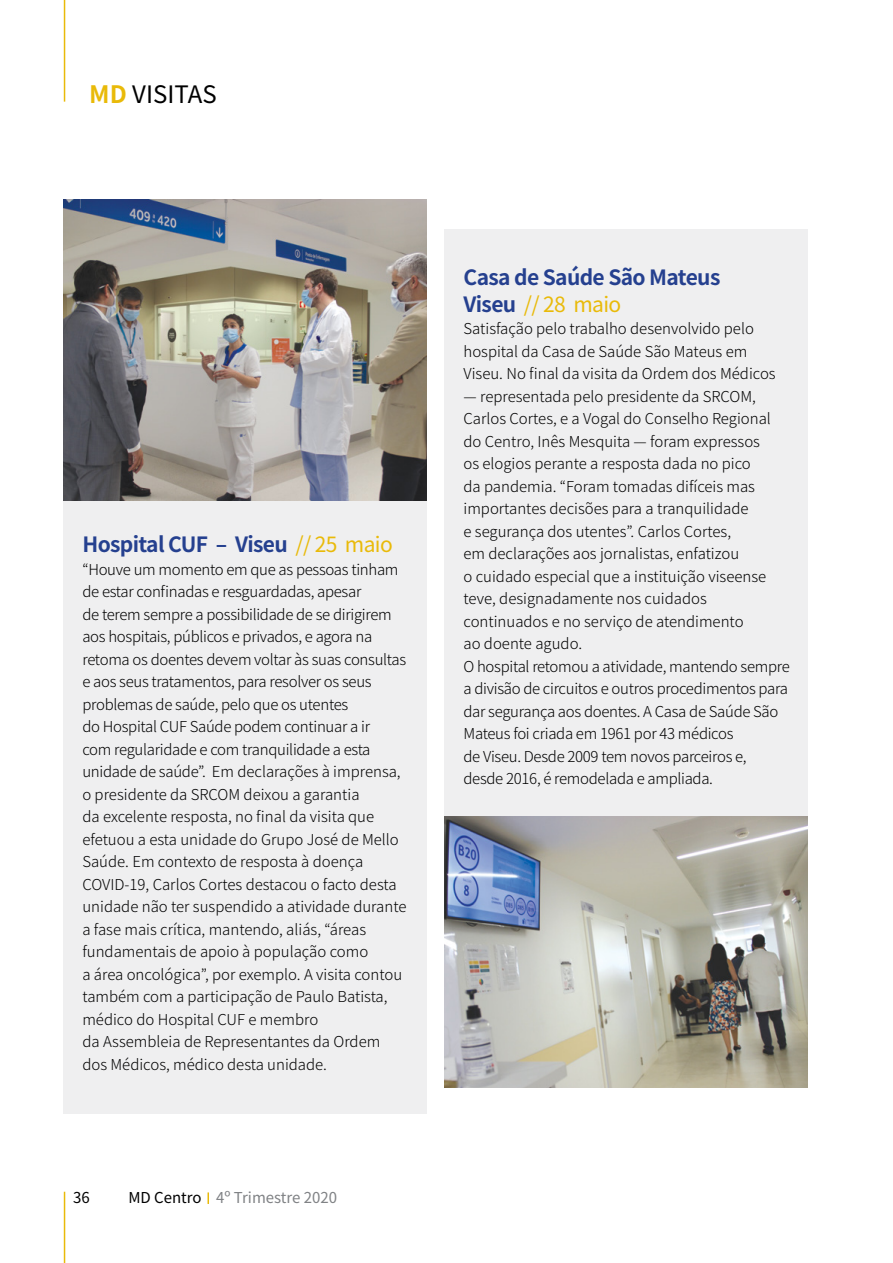
<style>
.page{position:relative;width:893px;height:1263px;background:#fff}
.page>*{position:absolute;margin:0;border:0;box-sizing:border-box;transform-origin:0 0}
.t1{font:24px "Noto Sans JP";color:#000}
.t2{font:700 21px/27.2px "Noto Sans JP";letter-spacing:-.03em;color:#25408f}
.t3{font:300 15px/22.5px "Noto Sans JP";color:#000}
.t4{font:15px "Noto Sans JP";color:#808285}
.t5{font:15px "Noto Sans JP";color:#000}
.s1{font-weight:700;color:#e9ba09}
.s2{font-weight:400;color:#e9ba09}
.s3{color:#000}
</style>
<div class="page">
<hr style="left:64px;top:1192px;width:1px;height:71px;background:#e9ba09">
<svg style="left:207px;top:1192px;width:2px;height:12px"></svg>
<hr style="left:64px;top:0;width:1px;height:102px;background:#e9ba09">
<img style="left:64px;top:199px;width:363px;height:303px">
<div style="left:64px;top:502px;width:363px;height:612px;background:#efeff0"></div>
<img style="left:445px;top:816px;width:363px;height:272px">
<div style="left:445px;top:230px;width:363px;height:586px;background:#efeff0"></div>
<h1 class="t1" style="left:89px;top:80px;width:129px"><span class="s1">MD</span> VISITAS</h1>
<h2 class="t2" style="left:82px;top:531px;width:312px">Hospital CUF – Viseu <span class="s2">// 25 maio</span></h2>
<p class="t3" style="left:82px;top:558px;width:326px">“Houve um momento em que as pessoas tinham de estar confinadas e resguardadas, apesar<br>de terem sempre a possibilidade de se dirigirem aos hospitais, públicos e privados, e agora na retoma os doentes devem voltar às suas consultas e aos seus tratamentos, para resolver os seus problemas de saúde, pelo que os utentes<br>do Hospital CUF Saúde podem continuar a ir<br>com regularidade e com tranquilidade a esta unidade de saúde”. Em declarações à imprensa, o presidente da SRCOM deixou a garantia<br>da excelente resposta, no final da visita que efetuou a esta unidade do Grupo José de Mello Saúde. Em contexto de resposta à doença COVID-19, Carlos Cortes destacou o facto desta unidade não ter suspendido a atividade durante a fase mais crítica, mantendo, aliás, “áreas fundamentais de apoio à população como<br>a área oncológica”, por exemplo. A visita contou também com a participação de Paulo Batista, médico do Hospital CUF e membro<br>da Assembleia de Representantes da Ordem dos Médicos, médico desta unidade.</p>
<p class="t5" style="left:73px;top:1189px;width:18px">36</p>
<p class="t4" style="left:128px;top:1189px;width:210px"><span class="s3">MD Centro</span> 4º Trimestre 2020</p>
<h2 class="t2" style="left:463px;top:264px;width:258px">Casa de Saúde São Mateus<br>Viseu <span class="s2">// 28 maio</span></h2>
<p class="t3" style="left:463px;top:318px;width:314px">Satisfação pelo trabalho desenvolvido pelo hospital da Casa de Saúde São Mateus em<br>Viseu. No final da visita da Ordem dos Médicos</p>
<p class="t3" style="left:463px;top:385px;width:328px">— representada pelo presidente da SRCOM, Carlos Cortes, e a Vogal do Conselho Regional do Centro, Inês Mesquita — foram expressos<br>os elogios perante a resposta dada no pico<br>da pandemia. “Foram tomadas difíceis mas importantes decisões para a tranquilidade<br>e segurança dos utentes”. Carlos Cortes,<br>em declarações aos jornalistas, enfatizou<br>o cuidado especial que a instituição viseense teve, designadamente nos cuidados continuados e no serviço de atendimento<br>ao doente agudo.<br>O hospital retomou a atividade, mantendo sempre a divisão de circuitos e outros procedimentos para dar segurança aos doentes. A Casa de Saúde São Mateus foi criada em 1961 por 43 médicos<br>de Viseu. Desde 2009 tem novos parceiros e, desde 2016, é remodelada e ampliada.</p>
</div>
